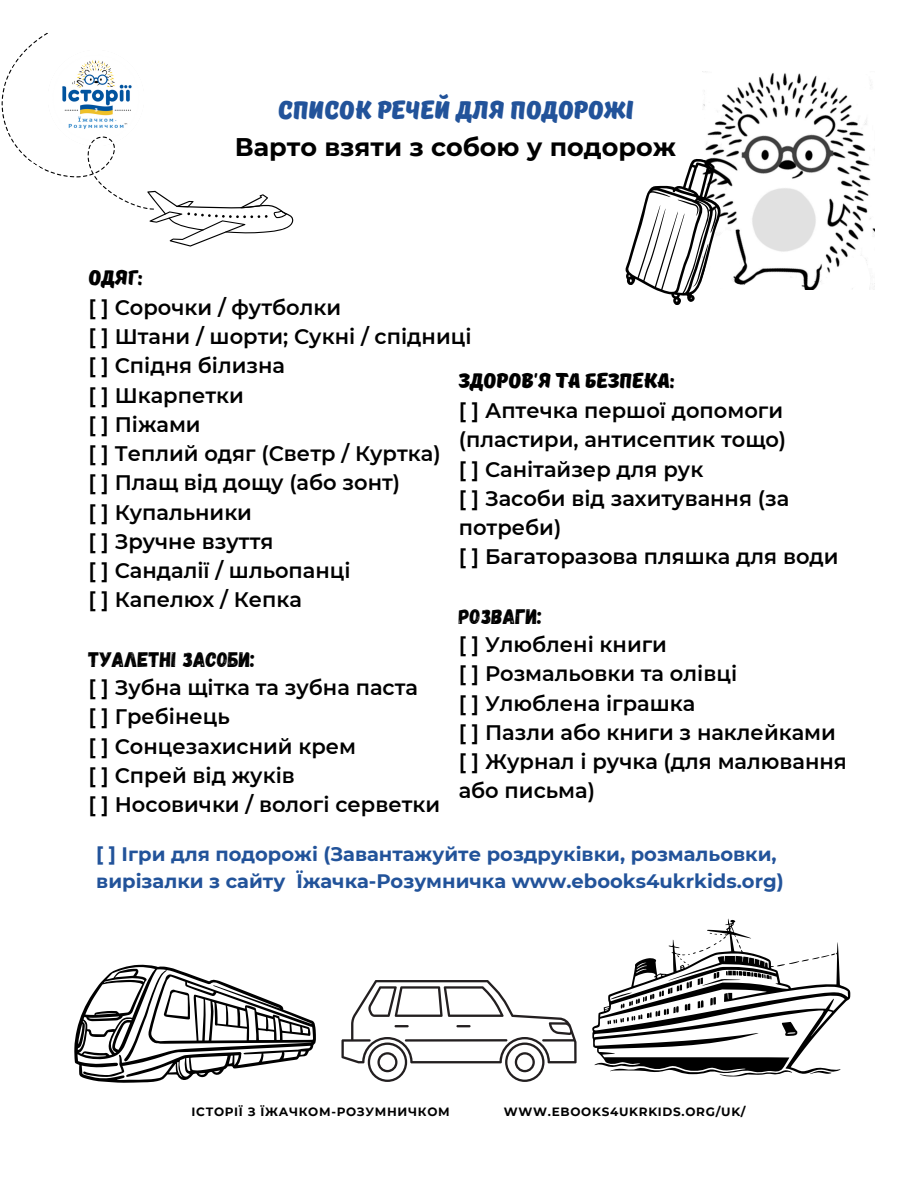
<style>
.page{position:relative;width:918px;height:1188px;background:#fff}
.page>*{position:absolute;margin:0;border:0;box-sizing:border-box;transform-origin:0 0}
.t1{font:700 25.5px/37.2px "Montserrat";color:#000;text-align:center}
.t2{font:600 21px/29.4px "Montserrat";color:#000}
.t3{font:700 19.5px/27px "Montserrat";color:#22539a}
.t4{font:700 12px "Montserrat";letter-spacing:.06em;color:#000}
.s1{font-family:"TT Masters DEMO Black";font-weight:400;color:#22539a}
.s2{font-family:"TT Masters DEMO Black";font-weight:400}
.s3{font-family:"Gagalin";font-weight:400}
</style>
<div class="page">
<img style="left:703px;top:73px;width:171px;height:217px">
<svg style="left:625px;top:147px;width:245px;height:158px"></svg>
<svg style="left:341px;top:980px;width:236px;height:102px"></svg>
<svg style="left:592px;top:918px;width:258px;height:159px"></svg>
<svg style="left:74px;top:965px;width:242px;height:118px"></svg>
<svg style="left:1px;top:33px;width:293px;height:214px"></svg>
<p class="t1" style="left:235px;top:92px;width:443px"><span class="s1">Список речей для подорожі<br></span>Варто взяти з собою у подорож</p>
<p class="t2" style="left:88px;top:262px;width:385px"><span class="s2">Одяг:<br></span>[ ] Сорочки / футболки<br>[ ] Штани / шорти; Сукні / спідниці [ ] Спідня білизна<br>[ ] Шкарпетки<br>[ ] Піжами<br>[ ] Теплий одяг (Светр / Куртка)<br>[ ] Плащ від дощу (або зонт)<br>[ ] Купальники<br>[ ] Зручне взуття<br>[ ] Сандалії / шльопанці<br>[ ] Капелюх / Кепка</p>
<h1 class="t2" style="left:459px;top:365px;width:381px"><span class="s2">Здоров'я та безпека:<br></span>[ ] Аптечка першої допомоги (пластири, антисептик тощо)<br>[ ] Санітайзер для рук<br>[ ] Засоби від захитування (за потреби)<br>[ ] Багаторазова пляшка для води</h1>
<h2 class="t2" style="left:459px;top:602px;width:390px"><span class="s3">Розваги:<br></span>[ ] Улюблені книги<br>[ ] Розмальовки та олівці<br>[ ] Улюблена іграшка<br>[ ] Пазли або книги з наклейками [ ] Журнал і ручка (для малювання або письма)</h2>
<p class="t2" style="left:88px;top:645px;width:353px"><span class="s3">Туалетні засоби:<br></span>[ ] Зубна щітка та зубна паста<br>[ ] Гребінець<br>[ ] Сонцезахисний крем<br>[ ] Спрей від жуків<br>[ ] Носовички / вологі серветки</p>
<h2 class="t3" style="left:96px;top:841px;width:689px">[ ] Ігри для подорожі (Завантажуйте роздруківки, розмальовки, вирізалки з сайту Їжачка-Розумничка www.ebooks4ukrkids.org)</h2>
<h3 class="t4" style="left:192px;top:1104px;width:260px">ІСТОРІЇ З ЇЖАЧКОМ-РОЗУМНИЧКОМ</h3>
<h3 class="t4" style="left:504px;top:1104px;width:243px">WWW.EBOOKS4UKRKIDS.ORG/UK/</h3>
</div>
